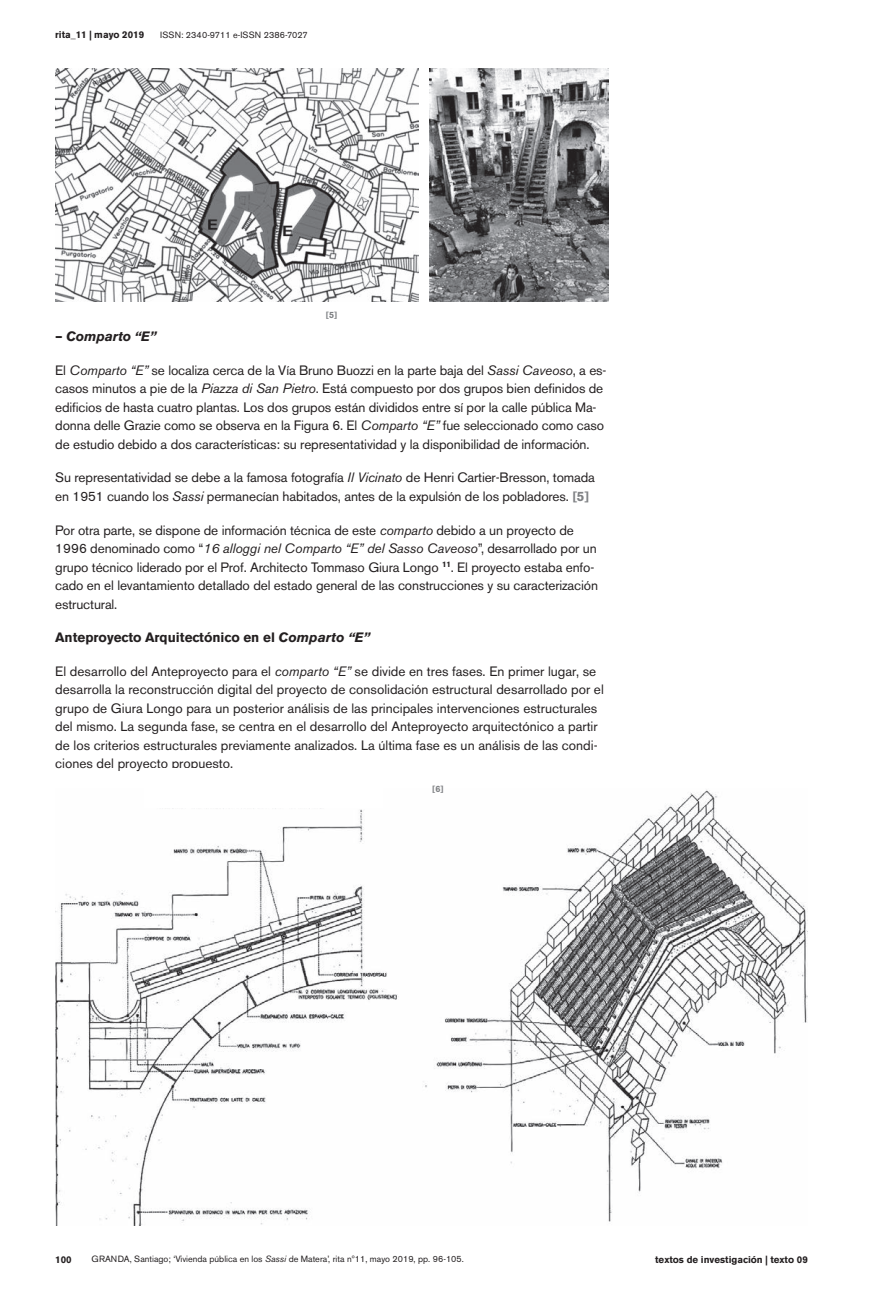
<style>
.page{position:relative;width:876px;height:1302px;background:#fff}
.page>*{position:absolute;margin:0;border:0;box-sizing:border-box;transform-origin:0 0}
.t1{font:13.5px/18.5px "Akzidenz Grotesk BE";letter-spacing:-.01em;color:#231f20}
.t2{font:700 13.5px "Akzidenz Grotesk BE";color:#231f20}
.t3{font:italic 700 13.5px "Akzidenz Grotesk BE";letter-spacing:-.01em;color:#231f20}
.t4{font:700 9.75px "Akzidenz Grotesk BE";color:#231f20}
.t5{font:9px "Akzidenz Grotesk BE";color:#231f20}
.t6{font:9px "Akzidenz Grotesk BE";letter-spacing:.02em;color:#231f20}
.t7{font:700 9px "Akzidenz Grotesk BE";color:#808285}
.s1{font-style:normal}
.s2{font-style:italic}
.s3{font-weight:700;color:#808285}
</style>
<div class="page">
<img style="left:55px;top:68px;width:363px;height:234px">
<img style="left:429px;top:68px;width:179px;height:234px">
<img style="left:55px;top:789px;width:753px;height:436px">
<div style="left:145px;top:768px;width:238px;height:40px;background:#fff"></div>
<p class="t4" style="left:55px;top:29px;width:90px">rita_11 | mayo 2019</p>
<p class="t6" style="left:160px;top:30px;width:149px">ISSN: 2340-9711 e-ISSN 2386-7027</p>
<p class="t7" style="left:326px;top:310px;width:13px">[5]</p>
<p class="t3" style="left:55px;top:328px;width:103px"><span class="s1">–</span> Comparto “E”</p>
<p class="t1" style="left:55px;top:361px;width:553px">El <span class="s2">Comparto “E”</span> se localiza cerca de la Vía Bruno Buozzi en la parte baja del <span class="s2">Sassi Caveoso</span>, a es&shy;casos minutos a pie de la <span class="s2">Piazza di San Pietro</span>. Está compuesto por dos grupos bien definidos de edificios de hasta cuatro plantas. Los dos grupos están divididos entre sí por la calle pública Ma&shy;donna delle Grazie como se observa en la Figura 6. El <span class="s2">Comparto “E”</span> fue seleccionado como caso de estudio debido a dos características: su representatividad y la disponibilidad de información.</p>
<p class="t1" style="left:55px;top:468px;width:541px">Su representatividad se debe a la famosa fotografía <span class="s2">Il Vicinato</span> de Henri Cartier-Bresson, tomada en 1951 cuando los <span class="s2">Sassi</span> permanecían habitados, antes de la expulsión de los pobladores. <span class="s3">[5]</span></p>
<p class="t1" style="left:55px;top:520px;width:544px">Por otra parte, se dispone de información técnica de este <span class="s2">comparto</span> debido a un proyecto de 1996 denominado como “<span class="s2">16 alloggi nel Comparto “E” del Sasso Caveoso</span>”, desarrollado por un grupo técnico liderado por el Prof. Architecto Tommaso Giura Longo <sup>11</sup>. El proyecto estaba enfo&shy;cado en el levantamiento detallado del estado general de las construcciones y su caracterización estructural.</p>
<p class="t2" style="left:55px;top:629px;width:317px">Anteproyecto Arquitectónico en el <span class="s2">Comparto “E”</span></p>
<p class="t1" style="left:55px;top:661px;width:550px">El desarrollo del Anteproyecto para el <span class="s2">comparto “E”</span> se divide en tres fases. En primer lugar, se desarrolla la reconstrucción digital del proyecto de consolidación estructural desarrollado por el grupo de Giura Longo para un posterior análisis de las principales intervenciones estructurales del mismo. La segunda fase, se centra en el desarrollo del Anteproyecto arquitectónico a partir de los criterios estructurales previamente analizados. La última fase es un análisis de las condi&shy;ciones del proyecto propuesto.</p>
<p class="t7" style="left:432px;top:783px;width:13px">[6]</p>
<p class="t4" style="left:55px;top:1253px;width:18px">100</p>
<p class="t5" style="left:91px;top:1253px;width:374px">GRANDA, Santiago; ‘Vivienda pública en los <span class="s2">Sassi</span> de Matera’, rita nº11, mayo 2019, pp. 96-105.</p>
<p class="t4" style="left:655px;top:1253px;width:154px">textos de investigación | texto 09</p>
</div>
